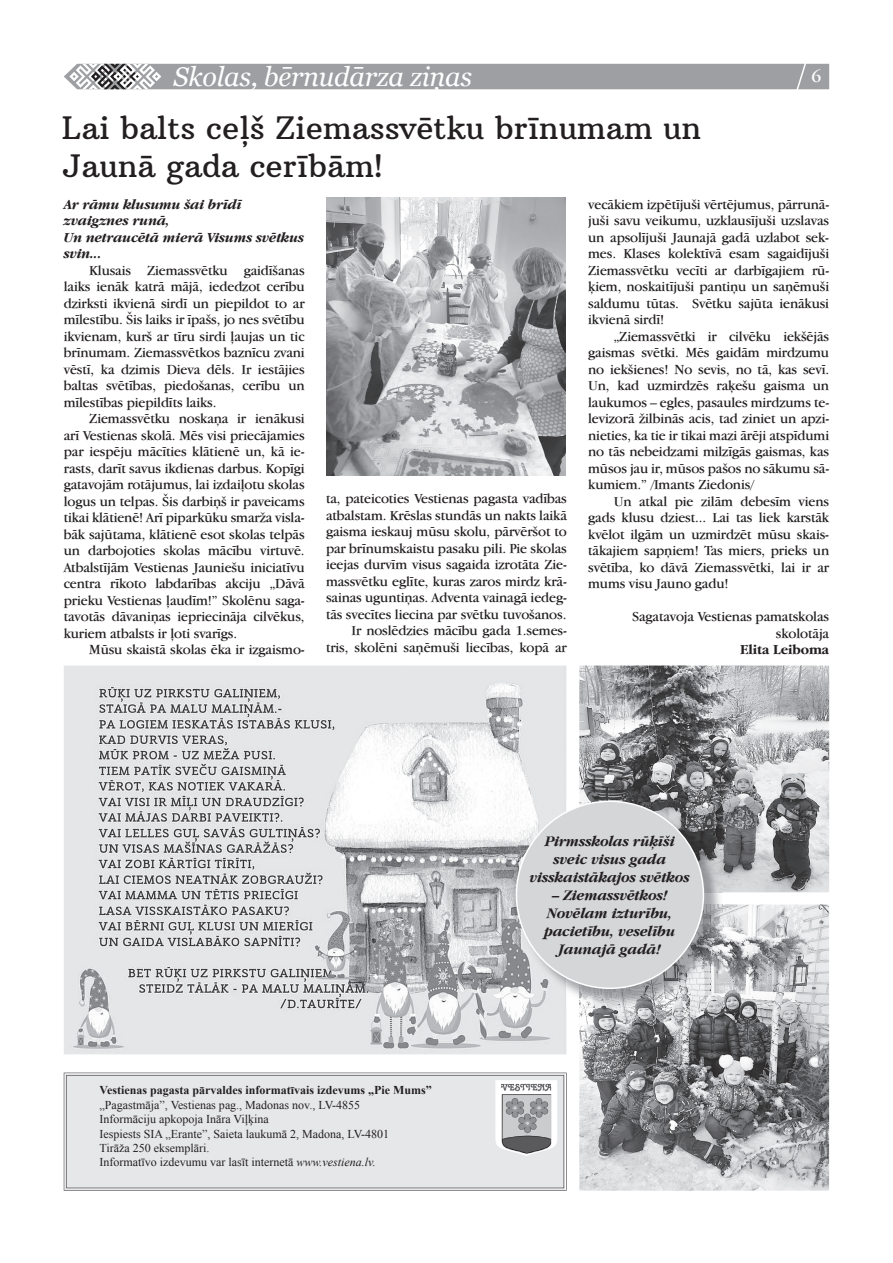
<style>
.page{position:relative;width:893px;height:1263px;background:#fff}
.page>*{position:absolute;margin:0;border:0;box-sizing:border-box;transform-origin:0 0}
.t1{font:31.5px/37.8px "Arbutus Slab";color:#231f20}
.t2{font:italic 27px "Georgia";letter-spacing:-.01em;color:#fff}
.t3{font:18px "Garamond IT Cby TL";color:#fff}
.t4{font:italic 700 15px/18px "Garamond IT Cby TL";letter-spacing:-.01em;color:#231f20;text-align:center}
.t5{font:14.25px/16.5px "Garamond IT Cby TL";letter-spacing:-.01em;color:#231f20;text-align:justify}
.t6{font:italic 700 14.25px/16.5px "Garamond IT Cby TL";letter-spacing:-.01em;color:#231f20}
.t7{font:700 14.25px "Garamond IT Cby TL";letter-spacing:-.01em;color:#231f20}
.t8{font:12px/14.4px "Times New Roman";color:#231f20}
.t9{font:700 12px "Times New Roman";color:#231f20}
.s1{font-style:italic}
</style>
<div class="page">
<svg style="left:64px;top:63px;width:765px;height:27px;background:#a4a6a9"></svg>
<svg style="left:64px;top:1073px;width:503px;height:118px;background:#c9c9ca"></svg>
<div style="left:66px;top:1075px;width:498px;height:113px;background:#e6e7e9"></div>
<svg style="left:495px;top:1080px;width:62px;height:76px"></svg>
<img style="left:501px;top:1083px;width:50px;height:71px">
<img style="left:326px;top:198px;width:240px;height:277px">
<img style="left:64px;top:665px;width:503px;height:389px">
<img style="left:579px;top:904px;width:250px;height:287px">
<img style="left:579px;top:665px;width:250px;height:227px">
<img style="left:518px;top:892px;width:205px;height:115px">
<img style="left:579px;top:904px;width:144px;height:103px">
<img style="left:704px;top:803px;width:19px;height:89px">
<svg style="left:516px;top:800px;width:188px;height:189px;background:#cdced0"></svg>
<h2 class="t2" style="left:174px;top:61px;width:300px">Skolas, bērnudārza ziņas</h2>
<p class="t3" style="left:811px;top:65px;width:11px">6</p>
<h1 class="t1" style="left:62px;top:109px;width:641px">Lai balts ceļš Ziemassvētku brīnumam un<br>Jaunā gada cerībām!</h1>
<p class="t6" style="left:64px;top:195px;width:242px">Ar rāmu klusumu šai brīdī zvaigznes runā,<br>Un netraucētā mierā Visums svētkus svin...</p>
<p class="t5" style="left:64px;top:261px;width:242px;text-indent:26px">Klusais Ziemassvētku gaidīšanas laiks ienāk katrā mājā, iededzot cerību dzirksti ikvienā sirdī un piepildot to ar mīlestību. Šis laiks ir īpašs, jo nes svētību ikvienam, kurš ar tīru sirdi ļaujas un tic brīnumam. Ziemassvētkos baznīcu zvani vēstī, ka dzimis Dieva dēls. Ir iestājies baltas svētības, piedošanas, cerību un mīlestības piepildīts laiks.</p>
<p class="t5" style="left:64px;top:410px;width:242px;text-indent:26px">Ziemassvētku noskaņa ir ienākusi arī Vestienas skolā. Mēs visi priecājamies par iespēju mācīties klātienē un, kā ie&shy;rasts, darīt savus ikdienas darbus. Kopīgi gatavojām rotājumus, lai izdaiļotu skolas logus un telpas. Šis darbiņš ir paveicams tikai klātienē! Arī piparkūku smarža visla&shy;bāk sajūtama, klātienē esot skolas telpās un darbojoties skolas mācību virtuvē.<br>Atbalstījām Vestienas Jauniešu iniciatīvu centra rīkoto labdarības akciju „Dāvā prieku Vestienas ļaudīm!” Skolēnu saga&shy;tavotās dāvaniņas iepriecināja cilvēkus, kuriem atbalsts ir ļoti svarīgs.</p>
<p class="t5" style="left:89px;top:641px;width:217px">Mūsu skaistā skolas ēka ir izgaismo-</p>
<p class="t5" style="left:326px;top:490px;width:242px;text-align:right">ta, pateicoties Vestienas pagasta vadības atbalstam. Krēslas stundās un nakts laikā gaisma ieskauj mūsu skolu, pārvēršot to par brīnumskaistu pasaku pili. Pie skolas ieejas durvīm visus sagaida izrotāta Zie&shy;massvētku eglīte, kuras zaros mirdz krā&shy;sainas uguntiņas. Adventa vainagā iedeg&shy;tās svecītes liecina par svētku tuvošanos.<br>Ir noslēdzies mācību gada 1.semes&shy;tris, skolēni saņēmuši liecības, kopā ar</p>
<p class="t5" style="left:588px;top:195px;width:242px">vecākiem izpētījuši vērtējumus, pārrunā&shy;juši savu veikumu, uzklausījuši uzslavas un apsolījuši Jaunajā gadā uzlabot sek&shy;mes. Klases kolektīvā esam sagaidījuši Ziemassvētku vecīti ar darbīgajiem rū&shy;ķiem, noskaitījuši pantiņu un saņēmuši saldumu tūtas. Svētku sajūta ienākusi ikvienā sirdī!</p>
<p class="t5" style="left:588px;top:327px;width:242px;text-indent:26px">„Ziemassvētki ir cilvēku iekšējās gaismas svētki. Mēs gaidām mirdzumu no iekšienes! No sevis, no tā, kas sevī.<br>Un, kad uzmirdzēs raķešu gaisma un laukumos – egles, pasaules mirdzums te&shy;levizorā žilbinās acis, tad ziniet un apzi&shy;nieties, ka tie ir tikai mazi ārēji atspīdumi no tās nebeidzami milzīgās gaismas, kas mūsos jau ir, mūsos pašos no sākumu sā&shy;kumiem.” /Imants Ziedonis/</p>
<p class="t5" style="left:588px;top:492px;width:242px;text-indent:26px">Un atkal pie zilām debesīm viens gads klusu dziest... Lai tas liek karstāk kvēlot ilgām un uzmirdzēt mūsu skais&shy;tākajiem sapņiem! Tas miers, prieks un svētība, ko dāvā Ziemassvētki, lai ir ar mums visu Jauno gadu!</p>
<p class="t5" style="left:632px;top:608px;width:199px;text-align:right">Sagatavoja Vestienas pamatskolas skolotāja</p>
<p class="t7" style="left:740px;top:640px;width:90px">Elita Leiboma</p>
<p class="t4" style="left:530px;top:832px;width:162px">Pirmsskolas rūķīši sveic visus gada visskaistākajos svētkos</p>
<p class="t4" style="left:544px;top:886px;width:132px">– Ziemassvētkos!<br>Novēlam izturību, pacietību, veselību<br>Jaunajā gadā!</p>
<p class="t9" style="left:100px;top:1082px;width:334px">Vestienas pagasta pārvaldes informatīvais izdevums „Pie Mums”</p>
<p class="t8" style="left:100px;top:1097px;width:291px">„Pagastmāja”, Vestienas pag., Madonas nov., LV-4855<br>Informāciju apkopoja Ināra Viļķina<br>Iespiests SIA „Erante”, Saieta laukumā 2, Madona, LV-4801<br>Tirāža 250 eksemplāri.<br>Informatīvo izdevumu var lasīt internetā <span class="s1">www.vestiena.lv.</span></p>
</div>
